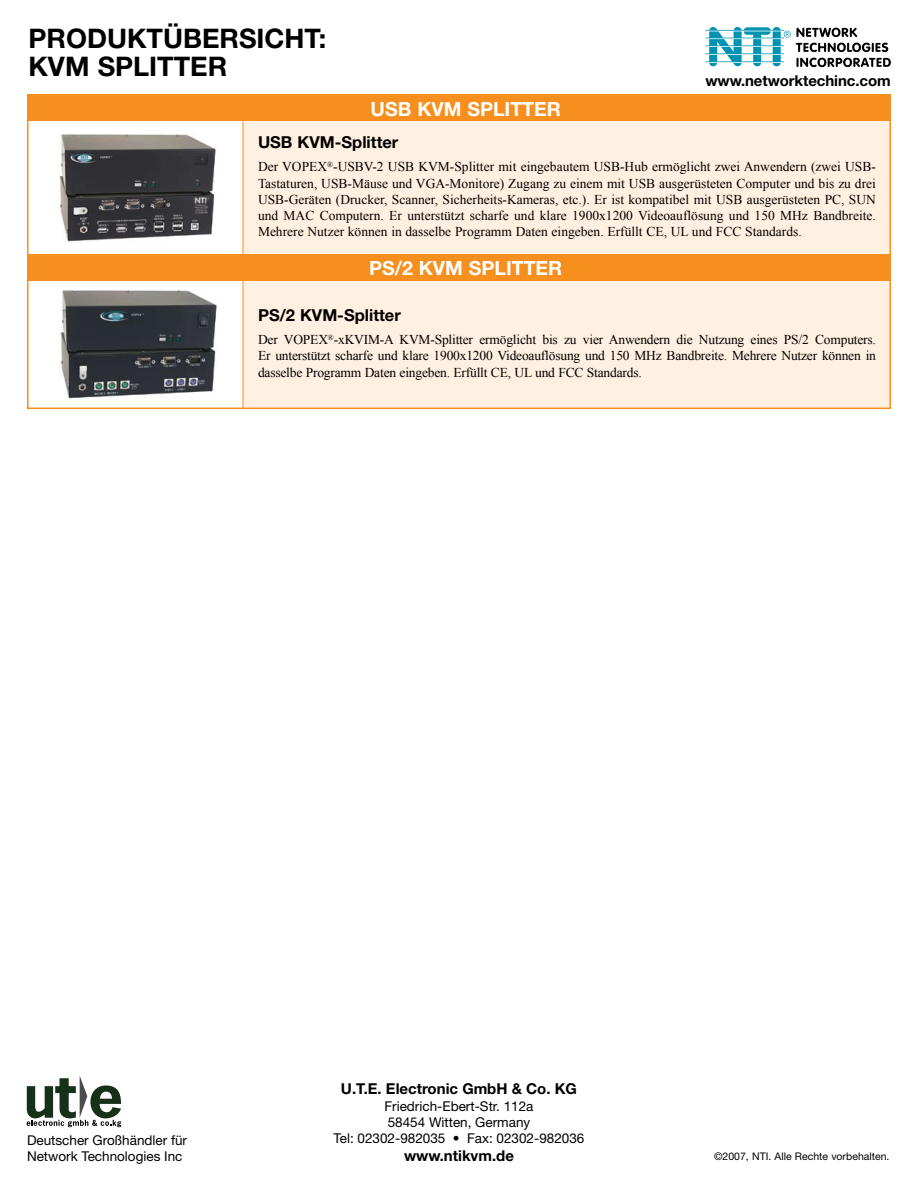
<style>
.page{position:relative;width:918px;height:1188px;background:#fff}
.page>*{position:absolute;margin:0;border:0;box-sizing:border-box;transform-origin:0 0}
.t1{font:700 27px/28.5px "Helvetica Neue LT Std";color:#000}
.t2{font:700 19.5px "Helvetica Neue LT Std";color:#fff}
.t3{font:700 16.5px "Helvetica Neue LT Std";color:#000}
.t4{font:700 15px "Helvetica Neue LT Std";color:#000}
.t5{font:13.5px/16.2px "Times New Roman";letter-spacing:-.005em;color:#000;text-align:justify}
.t6{font:13.5px/16.2px "Helvetica Neue LT Std";color:#000;text-align:center}
.t7{font:10.5px "Helvetica Neue LT Std";color:#000}
</style>
<div class="page">
<svg style="left:27px;top:1076px;width:94px;height:51px"></svg>
<div style="left:243px;top:122px;width:648px;height:286px;background:#fff0e1"></div>
<div style="left:27px;top:94px;width:864px;height:28px;background:#f78f1e"></div>
<hr style="left:243px;top:122px;width:1px;height:286px;background:#f78f1e">
<div style="left:27px;top:254px;width:864px;height:27px;background:#f78f1e"></div>
<img style="left:59px;top:133px;width:157px;height:109px">
<img style="left:60px;top:290px;width:157px;height:109px">
<svg style="left:705px;top:27px;width:186px;height:40px"></svg>
<h1 class="t1" style="left:28px;top:23px;width:299px">PRODUKTÜBERSICHT:<br>KVM SPLITTER</h1>
<p class="t4" style="left:705px;top:71px;width:187px">www.networktechinc.com</p>
<h2 class="t2" style="left:371px;top:97px;width:14px">usb</h2>
<h2 class="t2" style="left:417px;top:97px;width:15px">kvm</h2>
<h2 class="t2" style="left:467px;top:97px;width:25px">Splitter</h2>
<p class="t3" style="left:258px;top:132px;width:142px">USB KVM-Splitter</p>
<p class="t5" style="left:258px;top:159px;width:620px">Der VOPEX<sup>®</sup>-USBV-2 USB KVM-Splitter mit eingebautem USB-Hub ermöglicht zwei Anwendern (zwei USB-Tastaturen, USB-Mäuse und VGA-Monitore) Zugang zu einem mit USB ausgerüsteten Computer und bis zu drei USB-Geräten (Drucker, Scanner, Sicherheits-Kameras, etc.). Er ist kompatibel mit USB ausgerüsteten PC, SUN und MAC Computern. Er unterstützt scharfe und klare 1900x1200 Videoauflösung und 150 MHz Bandbreite.<br>Mehrere Nutzer können in dasselbe Programm Daten eingeben. Erfüllt CE, UL und FCC Standards.</p>
<h2 class="t2" style="left:369px;top:256px;width:65px">ps/2 kvm</h2>
<h2 class="t2" style="left:469px;top:256px;width:13px">splitter</h2>
<p class="t3" style="left:258px;top:305px;width:144px">PS/2 KVM-Splitter</p>
<p class="t5" style="left:258px;top:331px;width:620px">Der VOPEX<sup>®</sup>-xKVIM-A KVM-Splitter ermöglicht bis zu vier Anwendern die Nutzung eines PS/2 Computers.<br>Er unterstützt scharfe und klare 1900x1200 Videoauflösung und 150 MHz Bandbreite. Mehrere Nutzer können in dasselbe Programm Daten eingeben. Erfüllt CE, UL und FCC Standards.</p>
<p class="t6" style="left:27px;top:1131px;width:162px;text-align:left">Deutscher Großhändler für<br>Network Technologies Inc</p>
<p class="t4" style="left:341px;top:1080px;width:238px">U.T.E. Electronic GmbH &amp; Co. KG</p>
<p class="t6" style="left:334px;top:1098px;width:252px">Friedrich-Ebert-Str. 112a<br>58454 Witten, Germany<br>Tel: 02302-982035 • Fax: 02302-982036</p>
<p class="t4" style="left:404px;top:1146px;width:111px">www.ntikvm.de</p>
<p class="t7" style="left:714px;top:1150px;width:177px">©2007, NTI. Alle Rechte vorbehalten.</p>
</div>
